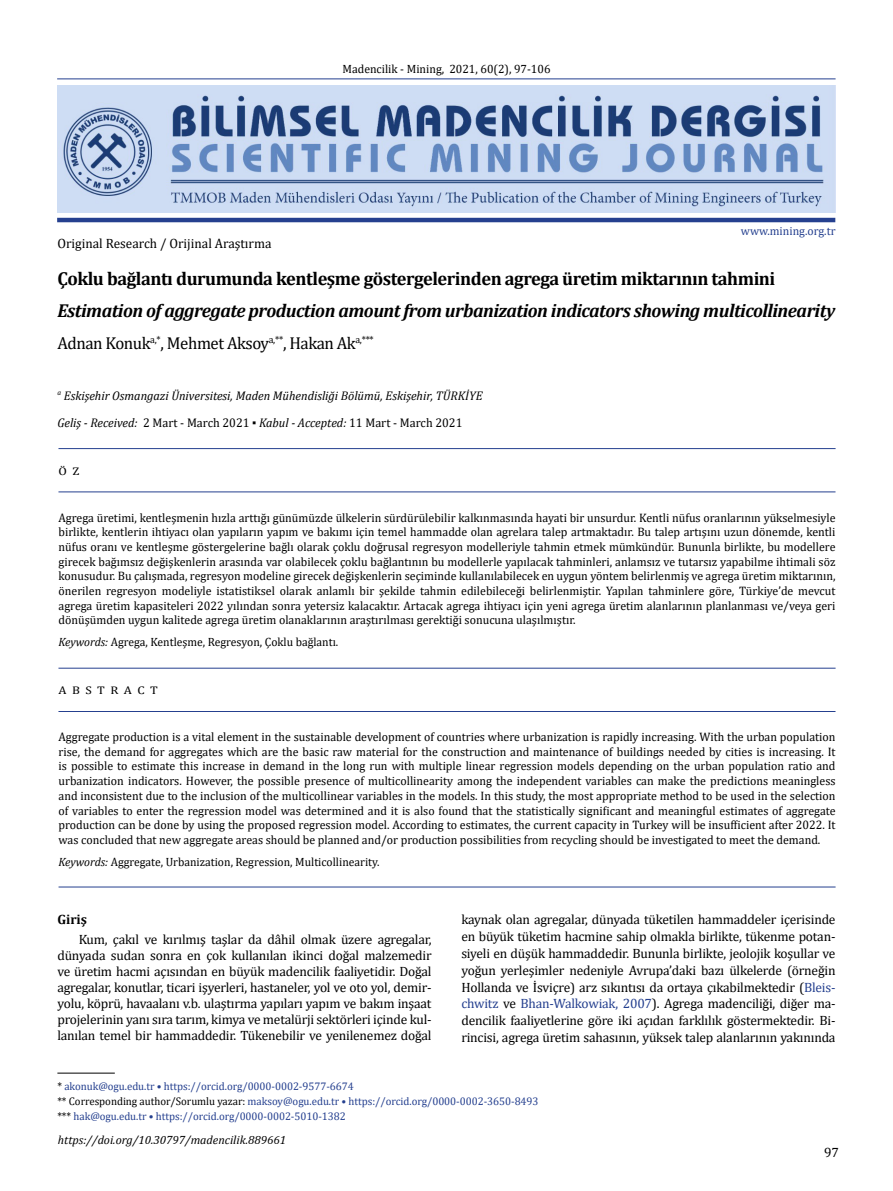
<style>
.page{position:relative;width:893px;height:1191px;background:#fff}
.page>*{position:absolute;margin:0;border:0;box-sizing:border-box;transform-origin:0 0}
.t1{font:italic 700 18.75px "Cambria";letter-spacing:-.025em;color:#000}
.t2{font:700 18.75px "Cambria";letter-spacing:-.025em;color:#000}
.t3{font:17.25px "Cambria";letter-spacing:-.025em;color:#000}
.t4{font:13.5px/16.8px "Cambria";letter-spacing:-.015em;color:#000;text-align:justify}
.t5{font:700 13.5px "Cambria";color:#000}
.t6{font:italic 12.6px "Cambria";color:#000}
.t7{font:12.6px "Cambria";color:#000}
.t8{font:12.3px/14.7px "Cambria";color:#000;text-align:justify}
.t9{font:12px "Cambria";color:#000}
.t10{font:italic 12px "Cambria";color:#000}
.t11{font:12px "Cambria";color:#25408f}
.t12{font:11.1px/15px "Cambria";letter-spacing:-.005em;color:#25408f}
.t13{font:11.1px "Cambria";color:#000;scale:1.17 1}
.s1{font-style:italic}
.s2{font-family:"Arial"}
.s3{color:#25408f}
.s4{color:#000}
</style>
<div class="page">
<img style="left:57px;top:86px;width:778px;height:126px">
<hr style="left:57px;top:78px;width:779px;height:1px;background:#25408f">
<hr style="left:58px;top:448px;width:778px;height:1px;background:#25408f">
<hr style="left:58px;top:668px;width:778px;height:1px;background:#25408f">
<hr style="left:59px;top:886px;width:777px;height:1px;background:#25408f">
<hr style="left:58px;top:491px;width:777px;height:1px;background:#25408f">
<hr style="left:58px;top:711px;width:777px;height:1px;background:#25408f">
<hr style="left:57px;top:218px;width:778px;height:4px;background:#25408f">
<hr style="left:57px;top:1072px;width:58px;height:1px;background:#000">
<p class="t4" style="left:57px;top:234px;width:216px">Original Research / Orijinal Araştırma</p>
<p class="t9" style="left:342px;top:62px;width:210px">Madencilik - Mining, 2021, 60(2), 97-106</p>
<p class="t11" style="left:741px;top:224px;width:96px">www.mining.org.tr</p>
<h1 class="t2" style="left:57px;top:266px;width:719px">Çoklu bağlantı durumunda kentleşme göstergelerinden agrega üretim miktarının tahmini</h1>
<h1 class="t1" style="left:57px;top:297px;width:779px">Estimation of aggregate production amount from urbanization indicators showing multicollinearity</h1>
<h2 class="t3" style="left:57px;top:332px;width:318px">Adnan Konuk<sup>a,*</sup>, Mehmet Aksoy<sup>a,**</sup>, Hakan Ak<sup>a,***</sup></h2>
<p class="t6" style="left:57px;top:386px;width:427px"><sup>a</sup> Eskişehir Osmangazi Üniversitesi, Maden Mühendisliği Bölümü, Eskişehir, TÜRKİYE</p>
<p class="t7" style="left:57px;top:416px;width:406px"><span class="s1">Geliş - Received:</span> 2 Mart - March 2021 <span class="s2">▪</span> <span class="s1">Kabul - Accepted:</span> 11 Mart - March 2021</p>
<p class="t13" style="left:58px;top:464px;width:19px">Ö Z</p>
<p class="t8" style="left:59px;top:510px;width:778px">Agrega üretimi, kentleşmenin hızla arttığı günümüzde ülkelerin sürdürülebilir kalkınmasında hayati bir unsurdur. Kentli nüfus oranlarının yükselmesiyle birlikte, kentlerin ihtiyacı olan yapıların yapım ve bakımı için temel hammadde olan agrelara talep artmaktadır. Bu talep artışını uzun dönemde, kentli nüfus oranı ve kentleşme göstergelerine bağlı olarak çoklu doğrusal regresyon modelleriyle tahmin etmek mümkündür. Bununla birlikte, bu modellere girecek bağımsız değişkenlerin arasında var olabilecek çoklu bağlantının bu modellerle yapılacak tahminleri, anlamsız ve tutarsız yapabilme ihtimali söz konusudur. Bu çalışmada, regresyon modeline girecek değişkenlerin seçiminde kullanılabilecek en uygun yöntem belirlenmiş ve agrega üretim miktarının, önerilen regresyon modeliyle istatistiksel olarak anlamlı bir şekilde tahmin edilebileceği belirlenmiştir. Yapılan tahminlere göre, Türkiye’de mevcut agrega üretim kapasiteleri 2022 yılından sonra yetersiz kalacaktır. Artacak agrega ihtiyacı için yeni agrega üretim alanlarının planlanması ve/veya geri dönüşümden uygun kalitede agrega üretim olanaklarının araştırılması gerektiği sonucuna ulaşılmıştır.</p>
<p class="t9" style="left:59px;top:635px;width:281px"><span class="s1">Keywords:</span> Agrega, Kentleşme, Regresyon, Çoklu bağlantı.</p>
<p class="t13" style="left:58px;top:684px;width:86px">A B S T R A C T</p>
<p class="t8" style="left:59px;top:729px;width:779px">Aggregate production is a vital element in the sustainable development of countries where urbanization is rapidly increasing. With the urban population rise, the demand for aggregates which are the basic raw material for the construction and maintenance of buildings needed by cities is increasing. It is possible to estimate this increase in demand in the long run with multiple linear regression models depending on the urban population ratio and urbanization indicators. However, the possible presence of multicollinearity among the independent variables can make the predictions meaningless and inconsistent due to the inclusion of the multicollinear variables in the models. In this study, the most appropriate method to be used in the selection of variables to enter the regression model was determined and it is also found that the statistically significant and meaningful estimates of aggregate production can be done by using the proposed regression model. According to estimates, the current capacity in Turkey will be insufficient after 2022. It was concluded that new aggregate areas should be planned and/or production possibilities from recycling should be investigated to meet the demand.</p>
<p class="t9" style="left:59px;top:855px;width:322px"><span class="s1">Keywords:</span> Aggregate, Urbanization, Regression, Multicollinearity.</p>
<p class="t5" style="left:57px;top:910px;width:31px">Giriş</p>
<p class="t4" style="left:57px;top:931px;width:376px;line-height:15.9px;text-indent:21px">Kum, çakıl ve kırılmış taşlar da dâhil olmak üzere agregalar, dünyada sudan sonra en çok kullanılan ikinci doğal malzemedir ve üretim hacmi açısından en büyük madencilik faaliyetidir. Doğal agregalar, konutlar, ticari işyerleri, hastaneler, yol ve oto yol, demir&shy;yolu, köprü, havaalanı v.b. ulaştırma yapıları yapım ve bakım inşaat projelerinin yanı sıra tarım, kimya ve metalürji sektörleri içinde kul&shy;lanılan temel bir hammaddedir. Tükenebilir ve yenilenemez doğal</p>
<p class="t4" style="left:461px;top:911px;width:376px">kaynak olan agregalar, dünyada tüketilen hammaddeler içerisinde en büyük tüketim hacmine sahip olmakla birlikte, tükenme potan&shy;siyeli en düşük hammaddedir. Bununla birlikte, jeolojik koşullar ve yoğun yerleşimler nedeniyle Avrupa’daki bazı ülkelerde (örneğin Hollanda ve İsviçre) arz sıkıntısı da ortaya çıkabilmektedir (<span class="s3">Bleis&shy;chwitz</span> ve <span class="s3">Bhan-Walkowiak, 2007</span>). Agrega madenciliği, diğer ma&shy;dencilik faaliyetlerine göre iki açıdan farklılık göstermektedir. Bi&shy;rincisi, agrega üretim sahasının, yüksek talep alanlarının yakınında</p>
<p class="t12" style="left:57px;top:1078px;width:483px"><span class="s4">*</span> akonuk@ogu.edu.tr • https://orcid.org/0000-0002-9577-6674<br><span class="s4">** Corresponding author/Sorumlu yazar:</span> maksoy@ogu.edu.tr • https://orcid.org/0000-0002-3650-8493 <span class="s4">***</span> hak@ogu.edu.tr • https://orcid.org/0000-0002-5010-1382</p>
<p class="t10" style="left:58px;top:1131px;width:230px">https://doi.org/10.30797/madencilik.889661</p>
<p class="t4" style="left:824px;top:1143px;width:16px">97</p>
</div>
